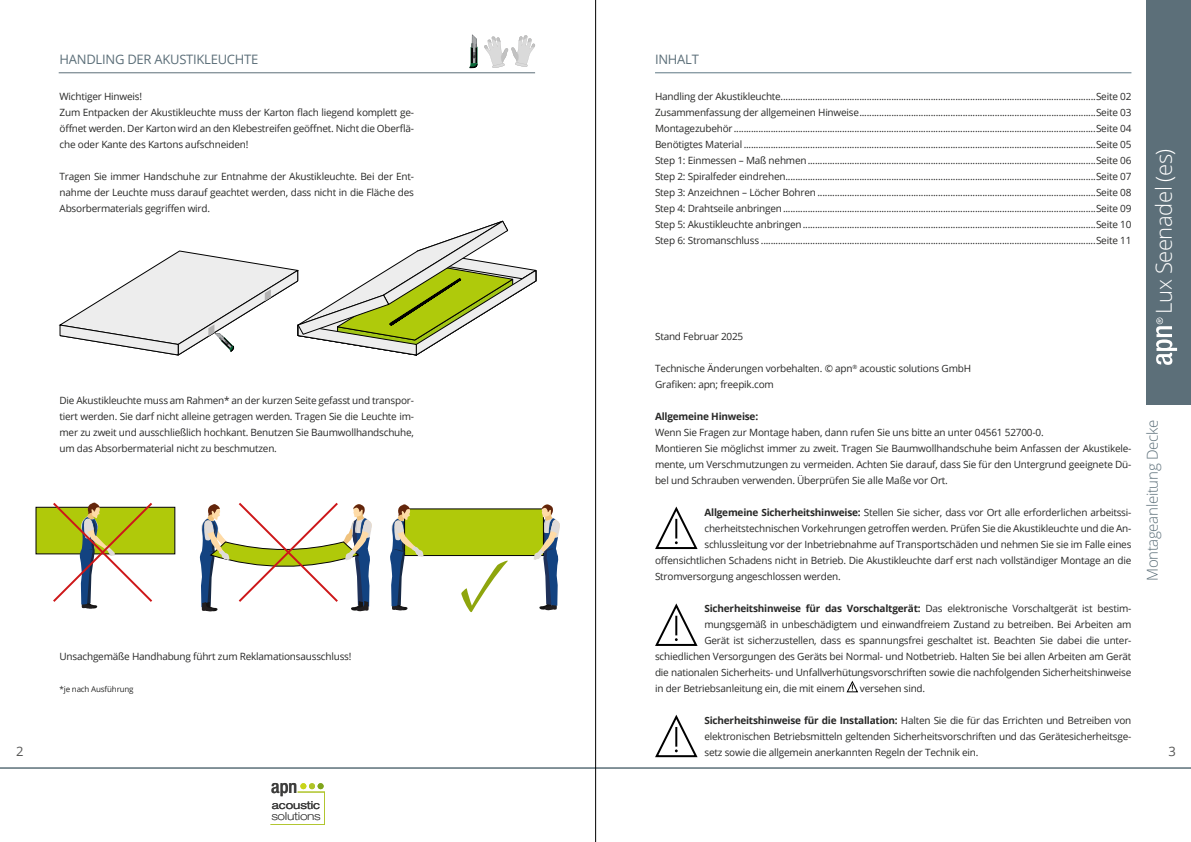
<style>
.page{position:relative;width:1191px;height:842px;background:#fff}
.page>*{position:absolute;margin:0;border:0;box-sizing:border-box;transform-origin:0 0}
.t1{font:300 22px "Open Sans";letter-spacing:-.02em;color:#fff}
.t2{font:500 condensed 18.2px "Helvetica Neue LT";color:#3c3c3b}
.t3{font:300 15px "Open Sans";letter-spacing:-.02em;color:#5c6f79}
.t4{font:13px "Open Sans";letter-spacing:-.02em;color:#5c6f79}
.t5{font:13px "Open Sans";color:#575756}
.t6{font:100 expanded 11px "Helvetica Neue LT";letter-spacing:.03em;color:#3c3c3b}
.t7{font:expanded 11px "Helvetica Neue LT";letter-spacing:-.005em;color:#3c3c3b}
.t8{font:10px/16px "Open Sans";letter-spacing:-.02em;color:#282827;text-align:justify}
.t9{font:700 10px "Open Sans";letter-spacing:-.02em;color:#282827}
.t10{font:8px "Open Sans";letter-spacing:-.02em;color:#282827}
.s1{font-weight:700}
.s2{font-weight:400}
</style>
<div class="page">
<div style="left:1146px;top:0;width:45px;height:405px;background:#5c6f79"></div>
<hr style="left:0;top:768px;width:1191px;height:1px;background:#5c6f79">
<svg style="left:270px;top:783px;width:55px;height:42px"></svg>
<hr style="left:595px;top:0;width:1px;height:842px;background:#000">
<hr style="left:655px;top:72px;width:476px;height:1px;background:#5d7784">
<div style="left:36px;top:507px;width:139px;height:47px;background:#b0c90a"></div>
<div style="left:404px;top:509px;width:139px;height:47px;background:#b0c90a;border:1px solid #020203"></div>
<svg style="left:524px;top:504px;width:36px;height:107px"></svg>
<svg style="left:390px;top:504px;width:33px;height:107px"></svg>
<svg style="left:51px;top:502px;width:103px;height:107px"></svg>
<svg style="left:200px;top:502px;width:172px;height:110px"></svg>
<svg style="left:461px;top:560px;width:47px;height:52px"></svg>
<svg style="left:469px;top:35px;width:9px;height:33px"></svg>
<svg style="left:484px;top:35px;width:51px;height:33px"></svg>
<svg style="left:1156px;top:317px;width:21px;height:48px"></svg>
<hr style="left:59px;top:72px;width:476px;height:1px;background:#5c6f79">
<svg style="left:59px;top:220px;width:477px;height:135px"></svg>
<svg style="left:655px;top:506px;width:43px;height:44px"></svg>
<svg style="left:846px;top:681px;width:12px;height:11px"></svg>
<svg style="left:655px;top:603px;width:43px;height:43px"></svg>
<svg style="left:655px;top:714px;width:43px;height:44px"></svg>
<h3 class="t4" style="left:60px;top:50px;width:200px">HANDLING DER AKUSTIKLEUCHTE</h3>
<p class="t8" style="left:60px;top:88px;width:356px;text-align:left">Wichtiger Hinweis!<br>Zum Entpacken der Akustikleuchte muss der Karton flach liegend komplett ge&shy;öffnet werden. Der Karton wird an den Klebestreifen geöffnet. Nicht die Oberflä&shy;che oder Kante des Kartons aufschneiden!</p>
<p class="t8" style="left:60px;top:168px;width:356px">Tragen Sie immer Handschuhe zur Entnahme der Akustikleuchte. Bei der Ent&shy;nahme der Leuchte muss darauf geachtet werden, dass nicht in die Fläche des Absorbermaterials gegriffen wird.</p>
<h3 class="t4" style="left:655px;top:50px;width:45px">INHALT</h3>
<p class="t8" style="left:655px;top:88px;width:478px">Handling der Akustikleuchte................................................................................................................................Seite 02<br>Zusammenfassung der allgemeinen Hinweise................................................................................................Seite 03<br>Montagezubehör ...................................................................................................................................................Seite 04<br>Benötigtes Material ...............................................................................................................................................Seite 05<br>Step 1: Einmessen – Maß nehmen.....................................................................................................................Seite 06<br>Step 2: Spiralfeder eindrehen..............................................................................................................................Seite 07<br>Step 3: Anzeichnen – Löcher Bohren .................................................................................................................Seite 08<br>Step 4: Drahtseile anbringen...............................................................................................................................Seite 09<br>Step 5: Akustikleuchte anbringen.......................................................................................................................Seite 10<br>Step 6: Stromanschluss ........................................................................................................................................Seite 11</p>
<h1 class="t1" style="left:1148px;top:314px;width:166px;rotate:-90deg">Lux Seenadel (es)</h1>
<p class="t8" style="left:655px;top:328px;width:90px">Stand Februar 2025</p>
<p class="t8" style="left:655px;top:360px;width:317px">Technische Änderungen vorbehalten. © apn<sup>®</sup> acoustic solutions GmbH<br>Grafiken: apn; freepik.com</p>
<p class="t9" style="left:655px;top:409px;width:105px">Allgemeine Hinweise:</p>
<p class="t8" style="left:655px;top:424px;width:478px;text-align:left">Wenn Sie Fragen zur Montage haben, dann rufen Sie uns bitte an unter 04561 52700-0.<br>Montieren Sie möglichst immer zu zweit. Tragen Sie Baumwollhandschuhe beim Anfassen der Akustikele&shy;mente, um Verschmutzungen zu vermeiden. Achten Sie darauf, dass Sie für den Untergrund geeignete Dü&shy;bel und Schrauben verwenden. Überprüfen Sie alle Maße vor Ort.</p>
<p class="t8" style="left:60px;top:392px;width:356px">Die Akustikleuchte muss am Rahmen* an der kurzen Seite gefasst und transpor&shy;tiert werden. Sie darf nicht alleine getragen werden. Tragen Sie die Leuchte im&shy;mer zu zweit und ausschließlich hochkant. Benutzen Sie Baumwollhandschuhe, um das Absorbermaterial nicht zu beschmutzen.</p>
<h3 class="t3" style="left:1142px;top:581px;width:163px;rotate:-90deg">Montageanleitung Decke</h3>
<p class="t8" style="left:704px;top:504px;width:428px"><span class="s1">Allgemeine Sicherheitshinweise:</span> Stellen Sie sicher, dass vor Ort alle erforderlichen arbeitssi-</p>
<p class="t8" style="left:704px;top:520px;width:428px">cherheitstechnischen Vorkehrungen getroffen werden. Prüfen Sie die Akustikleuchte und die An-</p>
<p class="t8" style="left:704px;top:536px;width:428px">schlussleitung vor der Inbetriebnahme auf Transportschäden und nehmen Sie sie im Falle eines</p>
<p class="t8" style="left:655px;top:552px;width:478px">offensichtlichen Schadens nicht in Betrieb. Die Akustikleuchte darf erst nach vollständiger Montage an die</p>
<p class="t8" style="left:655px;top:568px;width:187px">Stromversorgung angeschlossen werden.</p>
<p class="t9" style="left:704px;top:601px;width:428px">Sicherheitshinweise für das Vorschaltgerät: <span class="s2">Das elektronische Vorschaltgerät ist bestim-</span></p>
<p class="t8" style="left:704px;top:616px;width:428px">mungsgemäß in unbeschädigtem und einwandfreiem Zustand zu betreiben. Bei Arbeiten am</p>
<p class="t8" style="left:704px;top:632px;width:428px">Gerät ist sicherzustellen, dass es spannungsfrei geschaltet ist. Beachten Sie dabei die unter-</p>
<p class="t8" style="left:655px;top:648px;width:478px">schiedlichen Versorgungen des Geräts bei Normal- und Notbetrieb. Halten Sie bei allen Arbeiten am Gerät</p>
<p class="t8" style="left:655px;top:664px;width:478px">die nationalen Sicherheits- und Unfallverhütungsvorschriften sowie die nachfolgenden Sicherheitshinweise</p>
<p class="t8" style="left:655px;top:680px;width:191px">in der Betriebsanleitung ein, die mit einem</p>
<p class="t8" style="left:860px;top:680px;width:67px">versehen sind.</p>
<p class="t8" style="left:704px;top:712px;width:428px"><span class="s1">Sicherheitshinweise für die Installation:</span> Halten Sie die für das Errichten und Betreiben von elektronischen Betriebsmitteln geltenden Sicherheitsvorschriften und das Gerätesicherheitsge&shy;setz sowie die allgemein anerkannten Regeln der Technik ein.</p>
<p class="t8" style="left:60px;top:648px;width:293px">Unsachgemäße Handhabung führt zum Reklamationsausschluss!</p>
<p class="t10" style="left:60px;top:684px;width:76px">*je nach Ausführung</p>
<h3 class="t5" style="left:16px;top:742px;width:9px">2</h3>
<h3 class="t5" style="left:1168px;top:742px;width:9px">3</h3>
<h2 class="t2" style="left:271px;top:775px;width:27px">apn</h2>
<p class="t7" style="left:272px;top:798px;width:50px">acoustic</p>
<p class="t6" style="left:272px;top:810px;width:50px">solutions</p>
</div>
